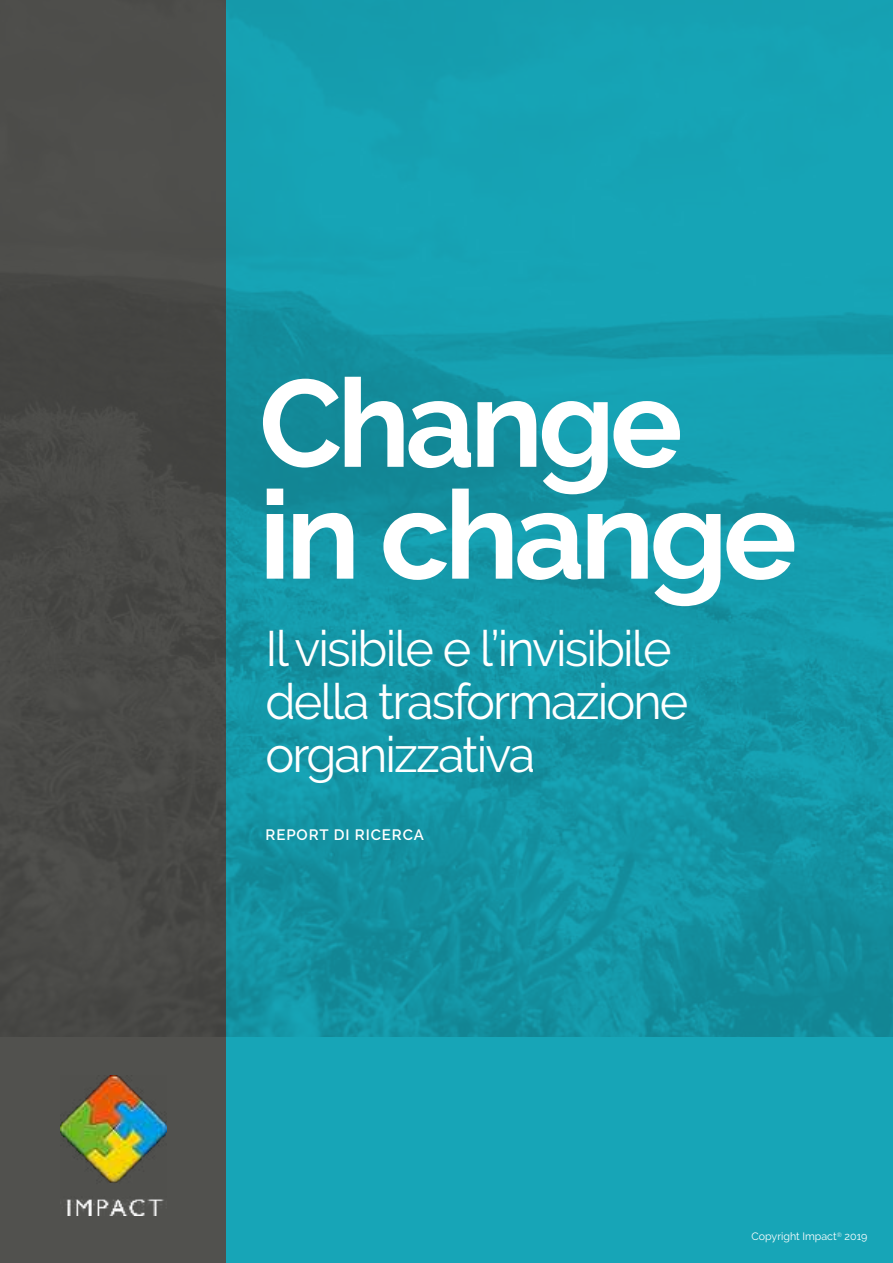
<style>
.page{position:relative;width:893px;height:1263px;background:#fff}
.page>*{position:absolute;margin:0;border:0;box-sizing:border-box;transform-origin:0 0}
.t1{font:700 123.45px "Raleway";letter-spacing:-.04em;color:#fff}
.t2{font:49.65px "Raleway";letter-spacing:-.04em;color:#fff}
.t3{font:600 15px "Raleway";letter-spacing:.06em;color:#fff}
.t4{font:10.65px "Raleway";color:#fff}
</style>
<div class="page">
<img style="left:225px;top:0;width:668px;height:1037px">
<div style="left:0;top:0;width:225px;height:1037px;background:#4a4a47"></div>
<div style="left:0;top:1037px;width:893px;height:226px;background:#17a5b7"></div>
<div style="left:0;top:1037px;width:225px;height:226px;background:#51514e"></div>
<img style="left:60px;top:1076px;width:107px;height:140px">
<p class="t1" style="left:259px;top:353px;width:425px">Change</p>
<p class="t1" style="left:259px;top:465px;width:539px">in change</p>
<p class="t2" style="left:266px;top:620px;width:408px">Il visibile e l’invisibile</p>
<p class="t2" style="left:266px;top:673px;width:424px">della trasformazione</p>
<p class="t2" style="left:266px;top:726px;width:271px">organizzativa</p>
<p class="t3" style="left:266px;top:826px;width:160px">REPORT DI RICERCA</p>
<p class="t4" style="left:751px;top:1230px;width:118px">Copyright Impact<sup>®</sup> 2019</p>
</div>
